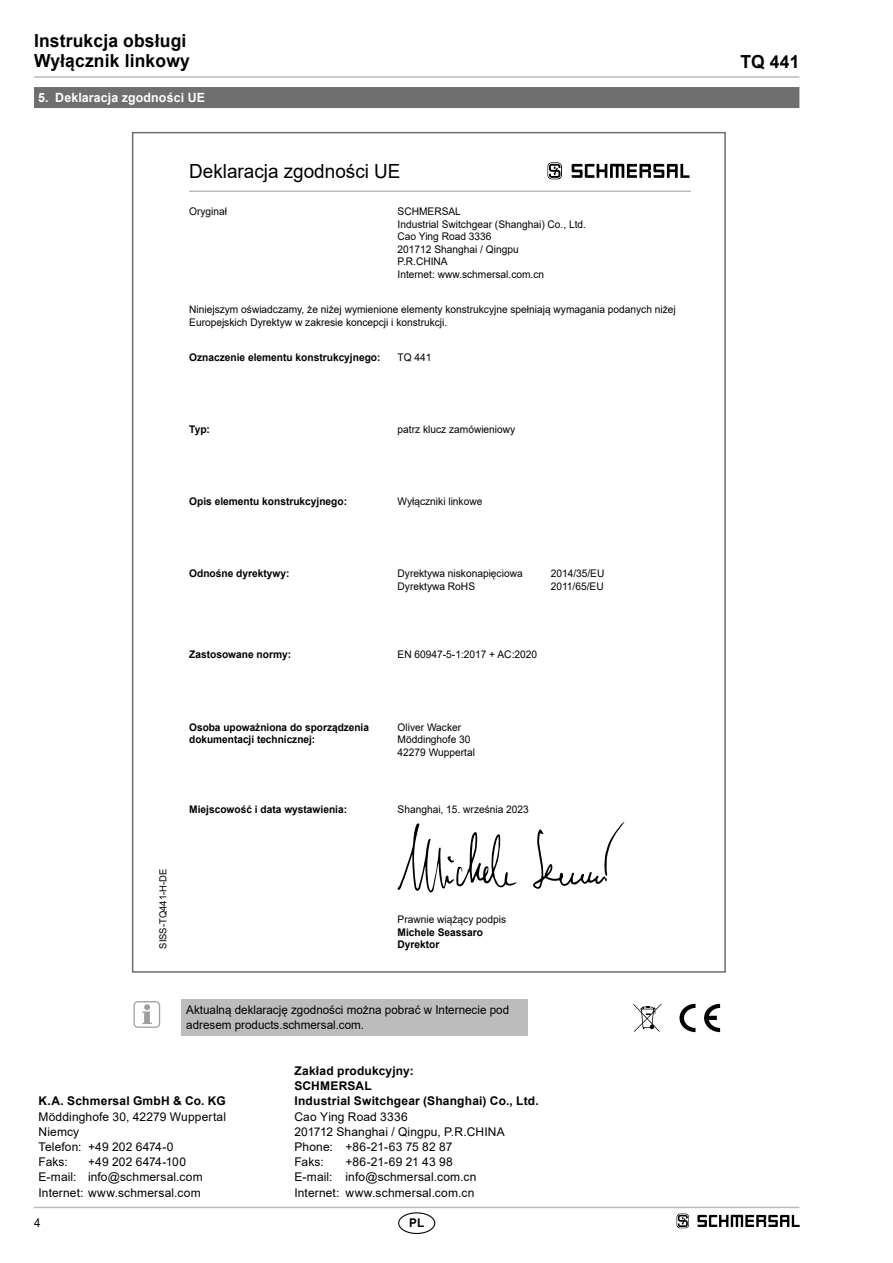
<style>
.page{position:relative;width:893px;height:1263px;background:#fff}
.page>*{position:absolute;margin:0;border:0;box-sizing:border-box;transform-origin:0 0}
.t1{font:19.5px "Arial";color:#000}
.t2{font:700 18px/20.2px "Arial";letter-spacing:.01em;color:#000}
.t3{font:700 12.75px "Arial";letter-spacing:.01em;color:#fff}
.t4{font:12px/15.1px "Arial";letter-spacing:.01em;color:#000}
.t5{font:700 12px/15.1px "Arial";letter-spacing:.015em;color:#000}
.t6{font:10.5px/12.6px "Arial";color:#000}
.t7{font:700 10.5px/12.6px "Arial";color:#000}
.t8{font:700 10.5px/12.6px "Arial";color:#000;scale:.96 1}
.t9{font:9.75px "Arial";color:#000}
</style>
<div class="page">
<hr style="left:34px;top:1207px;width:765px;height:1px;background:#bcbcbc">
<hr style="left:34px;top:76px;width:765px;height:2px;background:#bcbcbc">
<div style="left:398px;top:1212px;width:37px;height:22px;border:1px solid #000;border-radius:50%"></div>
<div style="left:34px;top:87px;width:765px;height:21px;background:#706f6f"></div>
<svg style="left:679px;top:1004px;width:16px;height:28px"></svg>
<svg style="left:704px;top:1004px;width:16px;height:28px"></svg>
<svg style="left:633px;top:1004px;width:28px;height:28px"></svg>
<svg style="left:677px;top:1213px;width:12px;height:15px"></svg>
<svg style="left:697px;top:1215px;width:102px;height:12px"></svg>
<svg style="left:398px;top:823px;width:119px;height:69px"></svg>
<svg style="left:533px;top:822px;width:91px;height:67px"></svg>
<hr style="left:189px;top:190px;width:502px;height:2px;background:#bcbcbc">
<div style="left:181px;top:999px;width:346px;height:37px;background:#bcbcbc"></div>
<svg style="left:142px;top:1004px;width:10px;height:20px"></svg>
<div style="left:133px;top:1001px;width:27px;height:27px;border:1px solid #9d9d9c;border-radius:4px"></div>
<svg style="left:547px;top:162px;width:15px;height:17px"></svg>
<svg style="left:572px;top:164px;width:117px;height:14px"></svg>
<h2 class="t2" style="left:34px;top:31px;width:157px">Instrukcja obsługi<br>Wyłącznik linkowy</h2>
<p class="t3" style="left:38px;top:89px;width:168px">5. Deklaracja zgodności UE</p>
<h1 class="t1" style="left:189px;top:158px;width:213px">Deklaracja zgodności UE</h1>
<p class="t6" style="left:189px;top:205px;width:39px">Oryginał</p>
<p class="t6" style="left:398px;top:205px;width:190px">SCHMERSAL<br>Industrial Switchgear (Shanghai) Co., Ltd.<br>Cao Ying Road 3336<br>201712 Shanghai / Qingpu<br>P.R.CHINA<br>Internet: www.schmersal.com.cn</p>
<p class="t6" style="left:189px;top:303px;width:488px">Niniejszym oświadczamy, że niżej wymienione elementy konstrukcyjne spełniają wymagania podanych niżej<br>Europejskich Dyrektyw w zakresie koncepcji i konstrukcji.</p>
<p class="t7" style="left:189px;top:351px;width:193px">Oznaczenie elementu konstrukcyjnego:</p>
<p class="t6" style="left:398px;top:351px;width:35px">TQ 441</p>
<p class="t7" style="left:189px;top:423px;width:22px">Typ:</p>
<p class="t6" style="left:398px;top:423px;width:119px">patrz klucz zamówieniowy</p>
<p class="t7" style="left:189px;top:495px;width:159px">Opis elementu konstrukcyjnego:</p>
<p class="t6" style="left:398px;top:495px;width:86px">Wyłączniki linkowe</p>
<p class="t7" style="left:189px;top:568px;width:102px">Odnośne dyrektywy:</p>
<p class="t6" style="left:398px;top:567px;width:127px">Dyrektywa niskonapięciowa<br>Dyrektywa RoHS</p>
<p class="t6" style="left:551px;top:567px;width:55px">2014/35/EU<br>2011/65/EU</p>
<p class="t7" style="left:189px;top:648px;width:103px">Zastosowane normy:</p>
<p class="t6" style="left:398px;top:648px;width:141px">EN 60947-5-1:2017 + AC:2020</p>
<p class="t8" style="left:189px;top:721px;width:189px">Osoba upoważniona do sporządzenia dokumentacji technicznej:</p>
<p class="t6" style="left:398px;top:720px;width:79px">Oliver Wacker<br>Möddinghofe 30<br>42279 Wuppertal</p>
<p class="t9" style="left:156px;top:949px;width:81px;rotate:-90deg">SISS-TQ441-H-DE</p>
<p class="t7" style="left:189px;top:804px;width:159px">Miejscowość i data wystawienia:</p>
<p class="t6" style="left:398px;top:803px;width:133px">Shanghai, 15. września 2023</p>
<p class="t6" style="left:398px;top:913px;width:110px">Prawnie wiążący podpis</p>
<p class="t7" style="left:398px;top:926px;width:87px">Michele Seassaro<br>Dyrektor</p>
<p class="t4" style="left:186px;top:1002px;width:324px">Aktualną deklarację zgodności można pobrać w Internecie pod adresem products.schmersal.com.</p>
<p class="t5" style="left:39px;top:1094px;width:189px">K.A. Schmersal GmbH &amp; Co. KG</p>
<p class="t4" style="left:39px;top:1109px;width:189px">Möddinghofe 30, 42279 Wuppertal<br>Niemcy<br>Telefon: +49 202 6474-0<br>Faks:</p>
<p class="t4" style="left:39px;top:1154px;width:166px;text-indent:50px">+49 202 6474-100<br>E-mail: info@schmersal.com<br>Internet: www.schmersal.com</p>
<p class="t5" style="left:294px;top:1063px;width:246px">Zakład produkcyjny:<br>SCHMERSAL<br>Industrial Switchgear (Shanghai) Co., Ltd.</p>
<p class="t4" style="left:294px;top:1109px;width:212px">Cao Ying Road 3336<br>201712 Shanghai / Qingpu, P.R.CHINA<br>Phone: +86-21-63 75 82 87<br>Faks:</p>
<p class="t4" style="left:294px;top:1154px;width:183px;text-indent:51px">+86-21-69 21 43 98<br>E-mail: info@schmersal.com.cn<br>Internet: www.schmersal.com.cn</p>
<p class="t4" style="left:34px;top:1215px;width:8px">4</p>
<p class="t5" style="left:409px;top:1215px;width:16px">PL</p>
<h2 class="t2" style="left:740px;top:52px;width:61px">TQ 441</h2>
</div>
